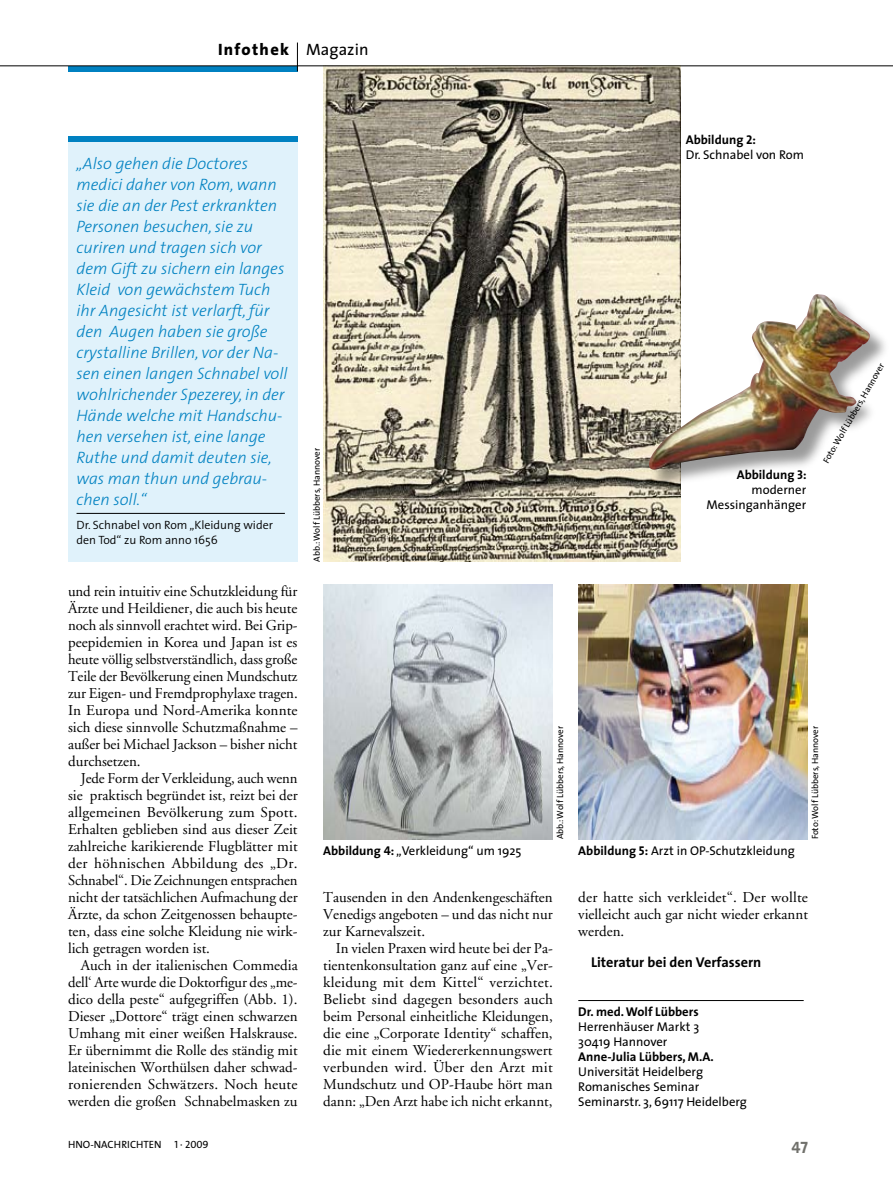
<style>
.page{position:relative;width:893px;height:1187px;background:#fff}
.page>*{position:absolute;margin:0;border:0;box-sizing:border-box;transform-origin:0 0}
.t1{font:italic 300 16.5px/21px "The Sans";color:#0081c1}
.t2{font:800 16.5px "The Sans";letter-spacing:.08em;color:#000}
.t3{font:16.5px "The Sans Bold Caps";color:#70706b}
.t4{font:15px/17px "Adobe Garamond";color:#000;text-align:justify}
.t5{font:700 14.25px "The Sans";color:#000}
.t6{font:12.75px/15px "The Sans";color:#000}
.t7{font:700 12.75px "The Sans";color:#000}
.t8{font:300 12px/15px "The Sans";color:#000}
.t9{font:10.5px "The Sans";color:#000}
.t10{font:9px "The Sans";color:#000}
.s1{font-weight:400}
.s2{font-weight:700}
.s3{font-family:"The Sans Bold Caps"}
.s4{font-family:"The Sans Caps"}
</style>
<div class="page">
<img style="left:323px;top:67px;width:357px;height:494px">
<img style="left:578px;top:584px;width:230px;height:255px">
<img style="left:323px;top:584px;width:229px;height:255px">
<div style="left:649px;top:293px;width:242px;height:198px;background:#000;opacity:.4"></div>
<img style="left:649px;top:293px;width:221px;height:177px">
<hr style="left:578px;top:1000px;width:226px;height:1px;background:#000">
<div style="left:68px;top:136px;width:230px;height:425px;background:#e0f2fb"></div>
<hr style="left:77px;top:513px;width:208px;height:1px;background:#000">
<div style="left:68px;top:136px;width:230px;height:5px;background:#0081c1"></div>
<div style="left:68px;top:66px;width:230px;height:5px;background:#0081c1"></div>
<svg style="left:297px;top:43px;width:1px;height:28px"></svg>
<hr style="left:0;top:66px;width:893px;height:1px;background:#000">
<p class="t2" style="left:218px;top:39px;width:152px">Infothek <span class="s1">Magazin</span></p>
<p class="t1" style="left:77px;top:153px;width:213px">„Also gehen die Doctores medici daher von Rom, wann sie die an der Pest erkrankten<br>Personen besuchen, sie zu curiren und tragen sich vor dem Gift zu sichern ein langes<br>Kleid von gewächstem Tuch ihr Angesicht ist verlarft, für den Augen haben sie große crystalline Brillen, vor der Na&shy;sen einen langen Schnabel voll wohlrichender Spezerey, in der<br>Hände welche mit Handschu&shy;hen versehen ist, eine lange<br>Ruthe und damit deuten sie, was man thun und gebrau&shy;chen soll.“</p>
<p class="t8" style="left:77px;top:517px;width:198px">Dr. Schnabel von Rom „Kleidung wider den Tod“ zu Rom anno 1656</p>
<p class="t4" style="left:68px;top:582px;width:231px">und rein intuitiv eine Schutzkleidung für Ärzte und Heildiener, die auch bis heute noch als sinnvoll erachtet wird. Bei Grip&shy;peepidemien in Korea und Japan ist es heute völlig selbstverständlich, dass große Teile der Bevölkerung einen Mundschutz zur Eigen- und Fremd-prophylaxe tragen.<br>In Europa und Nord-Amerika konnte sich diese sinnvolle Schutzmaßnahme – außer bei Michael Jackson – bisher nicht durchsetzen.</p>
<p class="t4" style="left:68px;top:770px;width:231px;text-indent:13px">Jede Form der Verkleidung, auch wenn sie praktisch begründet ist, reizt bei der allgemeinen Bevölkerung zum Spott.<br>Erhalten geblieben sind aus dieser Zeit zahlreiche karikierende Flugblätter mit der höhnischen Abbildung des „Dr.<br>Schnabel“. Die Zeichnungen entsprachen nicht der tatsächlichen Aufmachung der Ärzte, da schon Zeitgenossen behaupte&shy;ten, dass eine solche Kleidung nie wirk&shy;lich getragen worden ist.</p>
<p class="t4" style="left:68px;top:957px;width:231px;text-indent:13px">Auch in der italienischen Commedia dell‘ Arte wurde die Doktorfigur des „me&shy;dico della peste“ aufgegriffen (Abb. 1).<br>Dieser „Dottore“ trägt einen schwarzen Umhang mit einer weißen Halskrause.<br>Er übernimmt die Rolle des ständig mit lateinischen Worthülsen daher schwad&shy;ronierenden Schwätzers. Noch heute werden die großen Schnabelmasken zu</p>
<p class="t6" style="left:686px;top:132px;width:120px"><span class="s2">Abbildung</span> <span class="s3">2</span><span class="s2">:<br></span>Dr. Schnabel von Rom</p>
<p class="t10" style="left:311px;top:561px;width:115px;rotate:-90deg">Abb.: Wolf Lübbers, Hannover</p>
<p class="t6" style="left:706px;top:467px;width:102px;text-align:right"><span class="s2">Abbildung</span> <span class="s3">3</span><span class="s2">: </span>moderner<br>Messing-anhänger</p>
<p class="t10" style="left:820px;top:459px;width:115px;rotate:-60deg">Foto: Wolf Lübbers, Hannover</p>
<p class="t6" style="left:323px;top:843px;width:200px"><span class="s2">Abbildung</span> <span class="s3">4</span><span class="s2">:</span> „Verkleidung“ um 1925</p>
<p class="t10" style="left:554px;top:839px;width:115px;rotate:-90deg">Abb.: Wolf Lübbers, Hannover</p>
<p class="t4" style="left:323px;top:889px;width:231px">Tausenden in den Andenkengeschäften Venedigs angeboten – und das nicht nur zur Karnevalszeit.</p>
<p class="t4" style="left:323px;top:940px;width:231px;text-indent:13px">In vielen Praxen wird heute bei der Pa&shy;tientenkonsultation ganz auf eine „Ver&shy;kleidung mit dem Kittel“ verzichtet.<br>Beliebt sind dagegen besonders auch beim Perso-nal einheitliche Kleidungen, die eine „Corporate Identity“ schaffen, die mit einem Wiedererkennungswert verbunden wird. Über den Arzt mit Mundschutz und OP-Haube hört man dann: „Den Arzt habe ich nicht erkannt,</p>
<p class="t6" style="left:578px;top:843px;width:218px"><span class="s2">Abbildung</span> <span class="s3">5</span><span class="s2">:</span> Arzt in OP-Schutzkleidung</p>
<p class="t10" style="left:809px;top:839px;width:115px;rotate:-90deg">Foto: Wolf Lübbers, Hannover</p>
<p class="t4" style="left:578px;top:889px;width:231px">der hatte sich verkleidet“. Der wollte vielleicht auch gar nicht wieder erkannt werden.</p>
<p class="t5" style="left:591px;top:952px;width:172px">Literatur bei den Verfassern</p>
<p class="t7" style="left:578px;top:1003px;width:122px">Dr. med. Wolf Lübbers</p>
<p class="t6" style="left:578px;top:1018px;width:122px">Herrenhäuser Markt 3<br>30419 Hannover</p>
<p class="t7" style="left:578px;top:1048px;width:137px">Anne-Julia Lübbers, M.A.</p>
<p class="t6" style="left:578px;top:1063px;width:170px">Universität Heidelberg<br>Romanisches Seminar<br>Seminarstr. 3, 69117 Heidelberg</p>
<p class="t9" style="left:68px;top:1137px;width:142px">HNO-NACHRICHTEN <span class="s4">1 · 2009</span></p>
<p class="t3" style="left:791px;top:1136px;width:18px">47</p>
</div>
